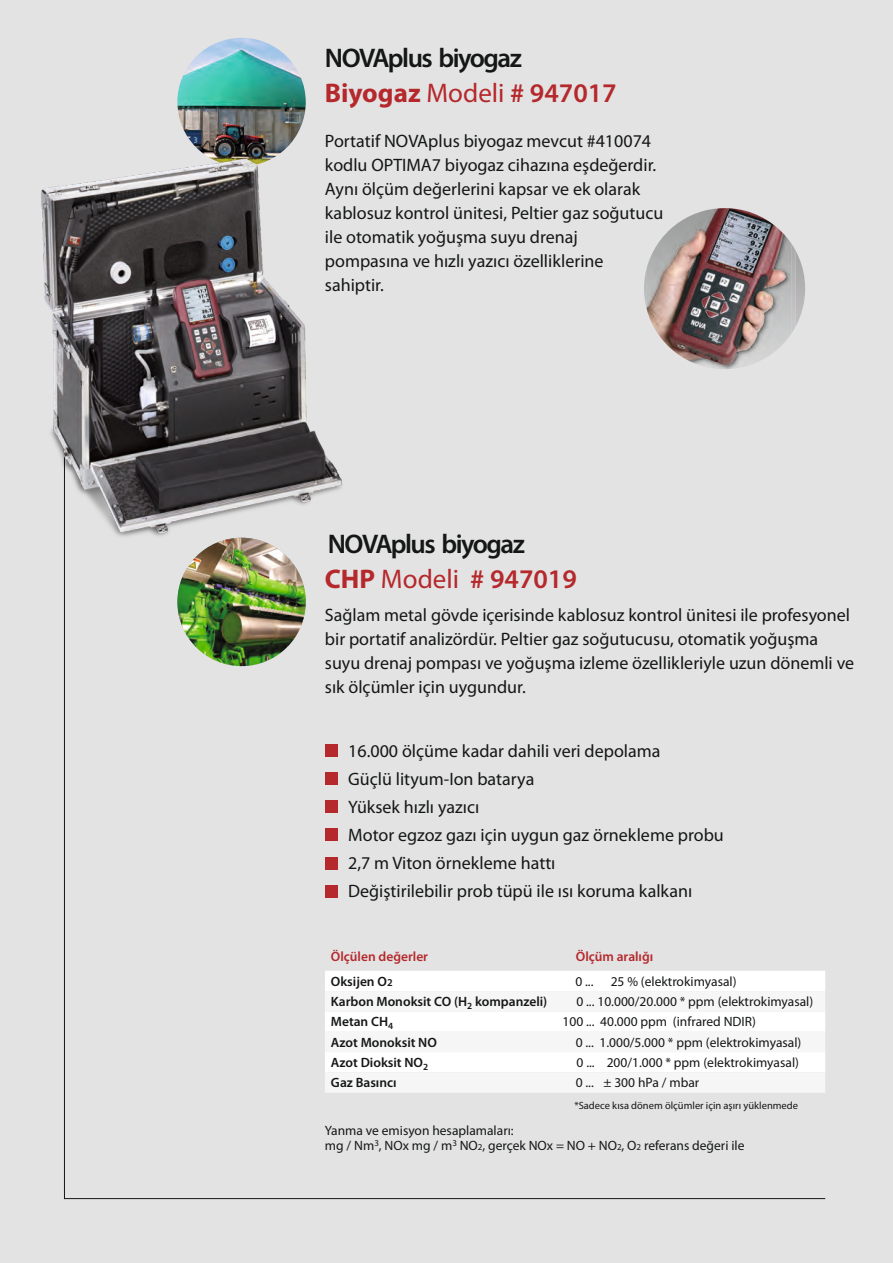
<style>
.page{position:relative;width:893px;height:1263px;background:#e3e3e3}
.page>*{position:absolute;margin:0;border:0;box-sizing:border-box;transform-origin:0 0}
.t1{font:600 27px/35.1px "Myriad Pro";letter-spacing:-.055em;color:#151616}
.t2{font:18px/24px "Myriad Pro";color:#151616}
.t3{font:13.5px/15px "Myriad Pro";color:#151616}
.t4{font:600 13.5px "Myriad Pro";color:#151616}
.t5{font:600 13.5px "Myriad Pro";color:#b5282c}
.t6{font:10.5px "Myriad Pro";color:#151616}
.t7{font:600 9.45px "Myriad Pro";color:#151616}
.t8{font:9px "Myriad Pro";color:#151616}
.s1{font-weight:700;color:#b5282c}
.s2{font-weight:400;color:#b5282c}
.s3{color:#b5282c}
.s4{font-size:10.5px}
.s5{font-size:9px}
</style>
<div class="page">
<img style="left:177px;top:38px;width:129px;height:128px;border-radius:64px">
<img style="left:177px;top:538px;width:129px;height:128px;border-radius:64px">
<img style="left:41px;top:149px;width:301px;height:403px">
<img style="left:646px;top:209px;width:159px;height:117px">
<img style="left:644px;top:268px;width:3px;height:41px">
<img style="left:791px;top:243px;width:5px;height:91px">
<img style="left:647px;top:208px;width:93px;height:161px">
<div style="left:325px;top:971px;width:500px;height:20px;background:#fff"></div>
<svg style="left:325px;top:991px;width:500px;height:102px;background:#f9f9f9"></svg>
<div style="left:325px;top:744px;width:12px;height:13px;background:#b5282c"></div>
<div style="left:325px;top:773px;width:12px;height:12px;background:#b5282c"></div>
<div style="left:325px;top:801px;width:12px;height:12px;background:#b5282c"></div>
<div style="left:325px;top:829px;width:12px;height:12px;background:#b5282c"></div>
<div style="left:325px;top:857px;width:12px;height:12px;background:#b5282c"></div>
<div style="left:325px;top:885px;width:12px;height:12px;background:#b5282c"></div>
<h1 class="t1" style="left:325px;top:42px;width:293px">NOVAplus biyogaz<br><span class="s1">Biyogaz</span> <span class="s2">Modeli</span> <span class="s3"># 947017</span></h1>
<p class="t2" style="left:325px;top:130px;width:340px">Portatif NOVAplus biyogaz mevcut #410074 kodlu OPTIMA7 biyogaz cihazına eşdeğerdir.<br>Aynı ölçüm değerlerini kapsar ve ek olarak kablosuz kontrol ünitesi, Peltier gaz soğutucu ile otomatik yoğuşma suyu drenaj pompasına ve hızlı yazıcı özelliklerine sahiptir.</p>
<h1 class="t1" style="left:325px;top:529px;width:254px">NOVAplus biyogaz<br><span class="s1">CHP</span> <span class="s2">Modeli</span> <span class="s3"># 947019</span></h1>
<p class="t2" style="left:325px;top:605px;width:531px">Sağlam metal gövde içerisinde kablosuz kontrol ünitesi ile profesyonel bir portatif analizördür. Peltier gaz soğutucusu, otomatik yoğuşma suyu drenaj pompası ve yoğuşma izleme özellikleriyle uzun dönemli ve sık ölçümler için uygundur.</p>
<p class="t2" style="left:348px;top:738px;width:377px;line-height:28px">16.000 ölçüme kadar dahili veri depolama<br>Güçlü lityum-Ion batarya<br>Yüksek hızlı yazıcı<br>Motor egzoz gazı için uygun gaz örnekleme probu 2,7 m Viton örnekleme hattı<br>Değiştirilebilir prob tüpü ile ısı koruma kalkanı</p>
<p class="t5" style="left:331px;top:951px;width:99px">Ölçülen değerler</p>
<p class="t5" style="left:576px;top:951px;width:79px">Ölçüm aralığı</p>
<p class="t4" style="left:331px;top:975px;width:63px">Oksijen O<span class="s4">2</span></p>
<p class="t3" style="left:575px;top:975px;width:20px">0 ...</p>
<p class="t3" style="left:611px;top:975px;width:127px">25 % (elektrokimyasal)</p>
<p class="t4" style="left:331px;top:996px;width:218px">Karbon Monoksit CO (H kompanzeli)</p>
<p class="t7" style="left:467px;top:1001px;width:7px">2</p>
<p class="t3" style="left:576px;top:995px;width:238px">0 ... 10.000/20.000 * ppm (elektrokimyasal)</p>
<p class="t4" style="left:331px;top:1016px;width:64px">Metan CH<sub>4</sub></p>
<p class="t3" style="left:562px;top:1015px;width:195px">100 ... 40.000 ppm (infrared NDIR)</p>
<p class="t4" style="left:331px;top:1036px;width:108px">Azot Monoksit NO</p>
<p class="t3" style="left:576px;top:1036px;width:227px">0 ... 1.000/5.000 * ppm (elektrokimyasal)</p>
<p class="t4" style="left:331px;top:1057px;width:94px">Azot Dioksit NO</p>
<p class="t3" style="left:577px;top:1056px;width:20px">0 ...</p>
<p class="t7" style="left:423px;top:1062px;width:7px">2</p>
<p class="t3" style="left:607px;top:1056px;width:194px">200/1.000 * ppm (elektrokimyasal)</p>
<p class="t4" style="left:331px;top:1077px;width:67px">Gaz Basıncı</p>
<p class="t3" style="left:576px;top:1076px;width:125px">0 ... ± 300 hPa / mbar</p>
<p class="t3" style="left:325px;top:1124px;width:421px">Yanma ve emisyon hesaplamaları:<br>mg / Nm , NOx mg / m NO<span class="s5">2</span>, gerçek NOx = NO + NO<span class="s5">2</span>, O<span class="s5">2</span> referans değeri ile</p>
<p class="t6" style="left:574px;top:1101px;width:225px">*Sadece kısa dönem ölçümler için aşırı yüklenmede</p>
<p class="t8" style="left:375px;top:1139px;width:6px">3</p>
<p class="t8" style="left:453px;top:1139px;width:6px">3</p>
</div>
